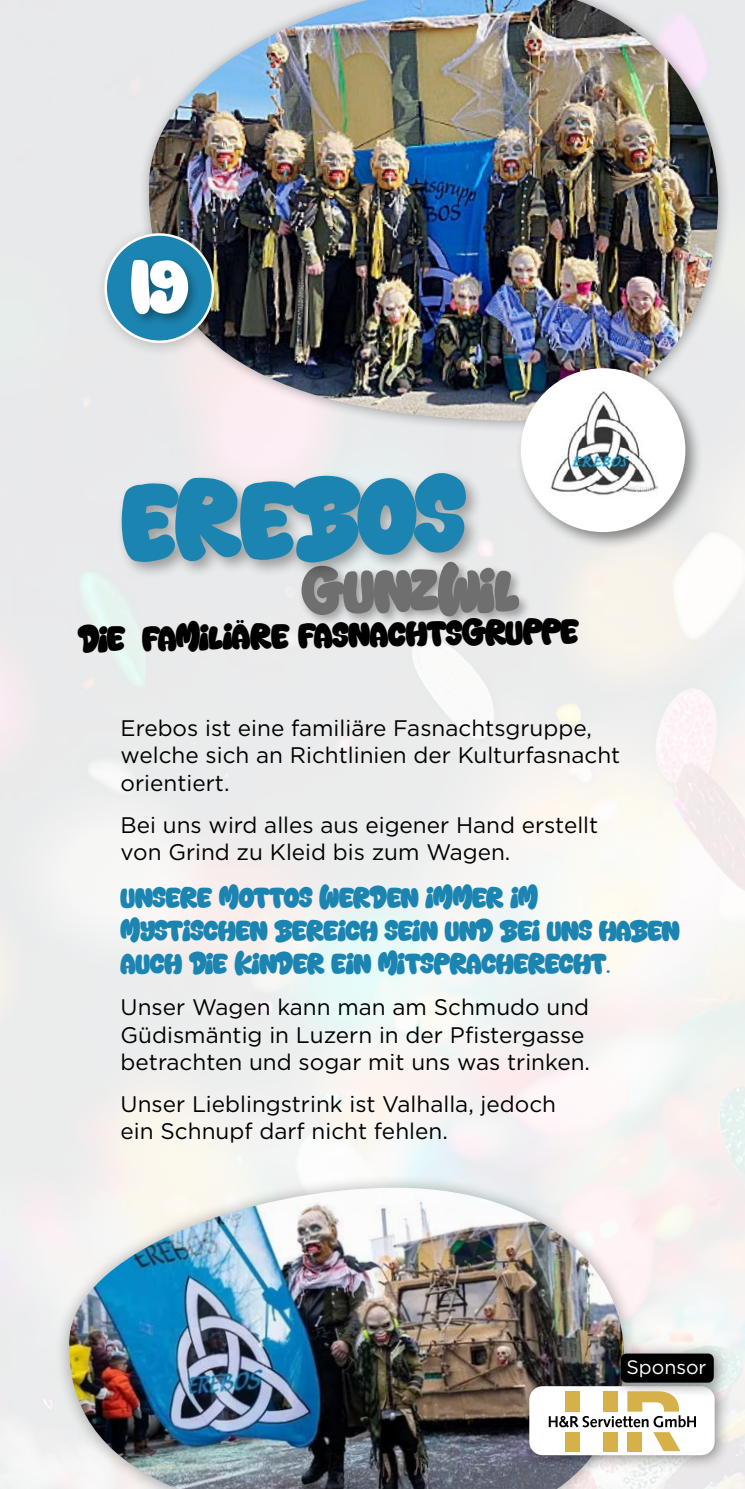
<style>
.page{position:relative;width:745px;height:1489px;background:#fff}
.page>*{position:absolute;margin:0;border:0;box-sizing:border-box;transform-origin:0 0}
.t1{font:104px "Back Wild";color:#1c84b1}
.t2{font:73.75px "Back Wild";color:#fff}
.t3{font:58.75px "Back Wild";letter-spacing:-.02em;color:#706f6f}
.t4{font:33.75px "Back Wild";color:#000}
.t5{font:27.5px/33px "Back Wild";letter-spacing:-.02em;color:#1c84b1}
.t6{font:22.5px/27.5px "Gotham";color:#000}
.t7{font:19.5px "Gotham";color:#fff}
</style>
<div class="page">
<div style="left:137px;top:0;width:593px;height:433px;background:#000;opacity:.33"></div>
<img style="left:139px;top:0;width:581px;height:425px">
<div style="left:297px;top:558px;width:234px;height:71px;background:#000;opacity:.33"></div>
<div style="left:116px;top:467px;width:367px;height:113px;background:#000;opacity:.33"></div>
<div style="left:55px;top:1173px;width:585px;height:315px;background:#000;opacity:.33"></div>
<img style="left:68px;top:1187px;width:557px;height:301px">
<div style="left:514px;top:362px;width:188px;height:188px;background:#000;opacity:.44"></div>
<div style="left:520px;top:368px;width:165px;height:164px;background:#fff;border-radius:50%"></div>
<img style="left:550px;top:391px;width:106px;height:105px">
<div style="left:93px;top:222px;width:136px;height:136px;background:#000;opacity:.22"></div>
<div style="left:106px;top:234px;width:107px;height:108px;background:#1c84b1;border-radius:50%"></div>
<div style="left:104px;top:233px;width:110px;height:110px;border:2px solid #fff;border-radius:50%"></div>
<div style="left:128px;top:256px;width:73px;height:71px;background:#000;opacity:.33"></div>
<div style="left:517px;top:1373px;width:212px;height:98px;background:#000;opacity:.44"></div>
<div style="left:529px;top:1385px;width:185px;height:69px;background:#fff;border-radius:13px"></div>
<div style="left:609px;top:1341px;width:120px;height:57px;background:#000;opacity:.44"></div>
<div style="left:620px;top:1353px;width:93px;height:29px;background:#000;border-radius:6px"></div>
<svg style="left:548px;top:1390px;width:147px;height:60px"></svg>
<h2 class="t2" style="left:131px;top:245px;width:58px">19</h2>
<h1 class="t1" style="left:120px;top:460px;width:346px;rotate:-1deg">EREBOS</h1>
<h3 class="t3" style="left:301px;top:556px;width:219px">GUNZWIL</h3>
<h3 class="t4" style="left:78px;top:619px;width:502px;rotate:-1deg">DIE FAMILIÄRE FASNACHTSGRUPPE</h3>
<p class="t6" style="left:120px;top:713px;width:501px">Erebos ist eine familiäre Fasnachtsgruppe, welche sich an Richtlinien der Kulturfasnacht orientiert.</p>
<p class="t6" style="left:120px;top:810px;width:479px">Bei uns wird alles aus eigener Hand erstellt von Grind zu Kleid bis zum Wagen.</p>
<p class="t5" style="left:120px;top:880px;width:560px">UNSERE MOTTOS WERDEN IMMER IM<br>MYSTISCHEN BEREICH SEIN UND BEI UNS HABEN<br>AUCH DIE KINDER EIN MITSPRACHERECHT.</p>
<p class="t6" style="left:120px;top:992px;width:470px">Unser Wagen kann man am Schmudo und<br>Güdismäntig in Luzern in der Pfistergasse betrachten und sogar mit uns was trinken.</p>
<p class="t6" style="left:120px;top:1089px;width:436px">Unser Lieblingstrink ist Valhalla, jedoch ein Schnupf darf nicht fehlen.</p>
<p class="t7" style="left:626px;top:1354px;width:81px">Sponsor</p>
</div>
